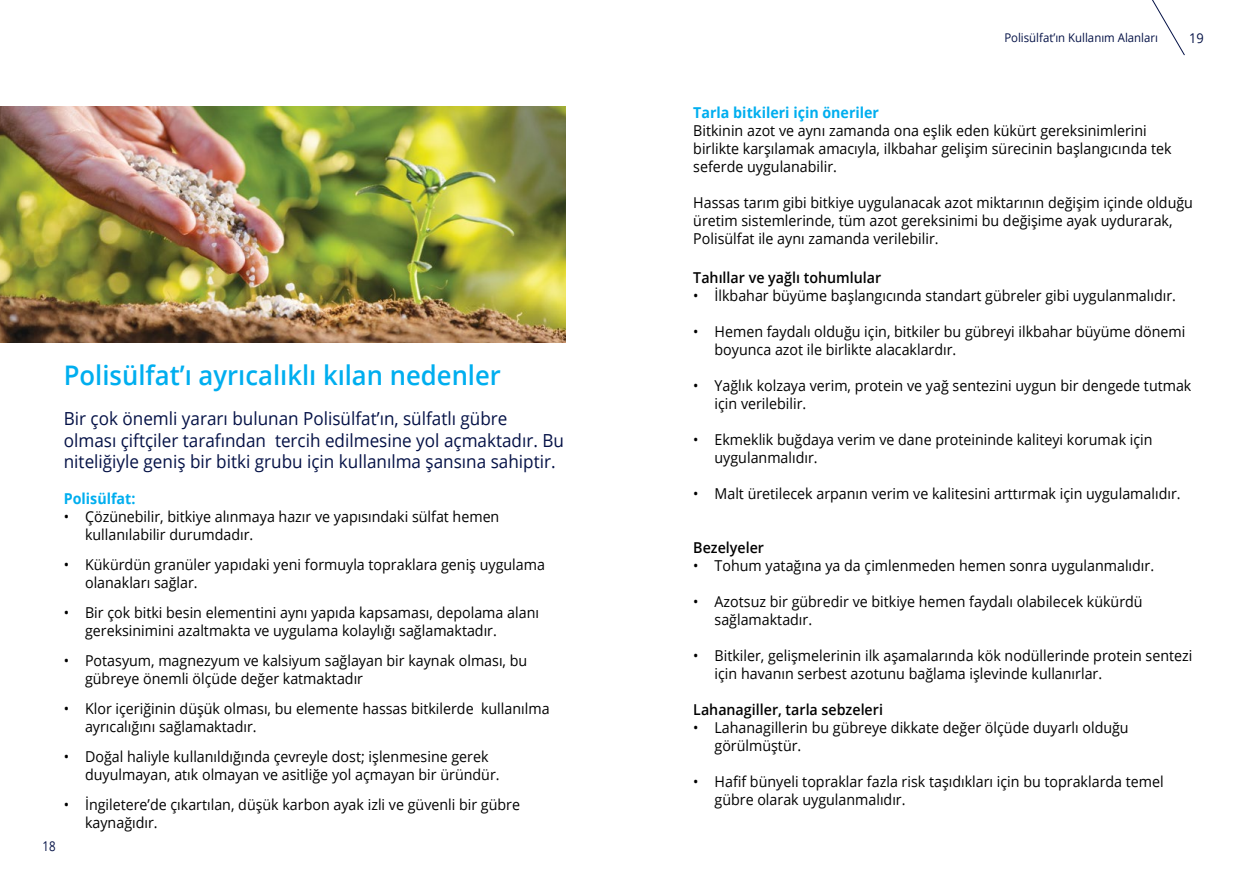
<style>
.page{position:relative;width:1259px;height:893px;background:#fff}
.page>*{position:absolute;margin:0;border:0;box-sizing:border-box;transform-origin:0 0}
.t1{font:600 27px "Open Sans";color:#00aeef;scale:.95 1}
.t2{font:18px/21.6px "Open Sans";color:#041146;scale:.95 1}
.t3{font:15px/18px "Open Sans";color:#000;scale:.95 1}
.t4{font:600 15px "Open Sans";color:#000;scale:.95 1}
.t5{font:700 15px "Open Sans";color:#00aeef;scale:.95 1}
.t6{font:13.5px "Open Sans";color:#041146;scale:.85 1}
.t7{font:13.5px "Open Sans";color:#041146;scale:.95 1}
.t8{font:12px "Open Sans";color:#041146;scale:.95 1}
</style>
<div class="page">
<svg style="left:1152px;top:0;width:33px;height:56px"></svg>
<img style="left:0;top:106px;width:566px;height:236px">
<p class="t6" style="left:43px;top:836px;width:17px">18</p>
<h1 class="t1" style="left:64px;top:357px;width:462px">Polisülfat’ı ayrıcalıklı kılan nedenler</h1>
<p class="t2" style="left:64px;top:407px;width:528px">Bir çok önemli yararı bulunan Polisülfat’ın, sülfatlı gübre olması çiftçiler tarafından tercih edilmesine yol açmaktadır. Bu niteliğiyle geniş bir bitki grubu için kullanılma şansına sahiptir.</p>
<p class="t5" style="left:64px;top:488px;width:77px">Polisülfat:</p>
<p class="t3" style="left:85px;top:507px;width:438px;text-indent:-21px">• Çözünebilir, bitkiye alınmaya hazır ve yapısındaki sülfat hemen kullanılabilir durumdadır.</p>
<p class="t3" style="left:85px;top:555px;width:486px;text-indent:-21px">• Kükürdün granüler yapıdaki yeni formuyla topraklara geniş uygulama olanakları sağlar.</p>
<p class="t3" style="left:85px;top:603px;width:479px;text-indent:-21px">• Bir çok bitki besin elementini aynı yapıda kapsaması, depolama alanı gereksinimini azaltmakta ve uygulama kolaylığı sağlamaktadır.</p>
<p class="t3" style="left:85px;top:651px;width:467px;text-indent:-21px">• Potasyum, magnezyum ve kalsiyum sağlayan bir kaynak olması, bu gübreye önemli ölçüde değer katmaktadır</p>
<p class="t3" style="left:85px;top:699px;width:490px;text-indent:-21px">• Klor içeriğinin düşük olması, bu elemente hassas bitkilerde kullanılma ayrıcalığını sağlamaktadır.</p>
<p class="t3" style="left:85px;top:747px;width:438px;text-indent:-21px">• Doğal haliyle kullanıldığında çevreyle dost; işlenmesine gerek duyulmayan, atık olmayan ve asitliğe yol açmayan bir üründür.</p>
<p class="t3" style="left:85px;top:795px;width:459px;text-indent:-21px">• İngiletere’de çıkartılan, düşük karbon ayak izli ve güvenli bir gübre kaynağıdır.</p>
<p class="t8" style="left:1004px;top:29px;width:163px">Polisülfat’ın Kullanım Alanları</p>
<p class="t7" style="left:1189px;top:28px;width:17px">19</p>
<p class="t5" style="left:693px;top:102px;width:197px">Tarla bitkileri için öneriler</p>
<p class="t3" style="left:693px;top:121px;width:505px">Bitkinin azot ve aynı zamanda ona eşlik eden kükürt gereksinimlerini birlikte karşılamak amacıyla, ilkbahar gelişim sürecinin başlangıcında tek seferde uygulanabilir.</p>
<p class="t3" style="left:693px;top:193px;width:527px">Hassas tarım gibi bitkiye uygulanacak azot miktarının değişim içinde olduğu üretim sistemlerinde, tüm azot gereksinimi bu değişime ayak uydurarak,<br>Polisülfat ile aynı zamanda verilebilir.</p>
<p class="t4" style="left:693px;top:268px;width:199px">Tahıllar ve yağlı tohumlular</p>
<p class="t3" style="left:693px;top:287px;width:510px">• İlkbahar büyüme başlangıcında standart gübreler gibi uygulanmalıdır.</p>
<p class="t3" style="left:714px;top:323px;width:497px;text-indent:-21px">• Hemen faydalı olduğu için, bitkiler bu gübreyi ilkbahar büyüme dönemi boyunca azot ile birlikte alacaklardır.</p>
<p class="t3" style="left:714px;top:377px;width:503px;text-indent:-21px">• Yağlık kolzaya verim, protein ve yağ sentezini uygun bir dengede tutmak için verilebilir.</p>
<p class="t3" style="left:714px;top:431px;width:462px;text-indent:-21px">• Ekmeklik buğdaya verim ve dane proteininde kaliteyi korumak için uygulanmalıdır.</p>
<p class="t3" style="left:693px;top:485px;width:514px">• Malt üretilecek arpanın verim ve kalitesini arttırmak için uygulamalıdır.</p>
<p class="t4" style="left:693px;top:538px;width:76px">Bezelyeler</p>
<p class="t3" style="left:693px;top:557px;width:486px">• Tohum yatağına ya da çimlenmeden hemen sonra uygulanmalıdır.</p>
<p class="t3" style="left:714px;top:593px;width:452px;text-indent:-21px">• Azotsuz bir gübredir ve bitkiye hemen faydalı olabilecek kükürdü sağlamaktadır.</p>
<p class="t3" style="left:714px;top:647px;width:504px;text-indent:-21px">• Bitkiler, gelişmelerinin ilk aşamalarında kök nodüllerinde protein sentezi için havanın serbest azotunu bağlama işlevinde kullanırlar.</p>
<p class="t4" style="left:693px;top:700px;width:201px">Lahanagiller, tarla sebzeleri</p>
<p class="t3" style="left:714px;top:719px;width:437px;text-indent:-21px">• Lahanagillerin bu gübreye dikkate değer ölçüde duyarlı olduğu görülmüştür.</p>
<p class="t3" style="left:714px;top:773px;width:474px;text-indent:-21px">• Hafif bünyeli topraklar fazla risk taşıdıkları için bu topraklarda temel gübre olarak uygulanmalıdır.</p>
</div>
